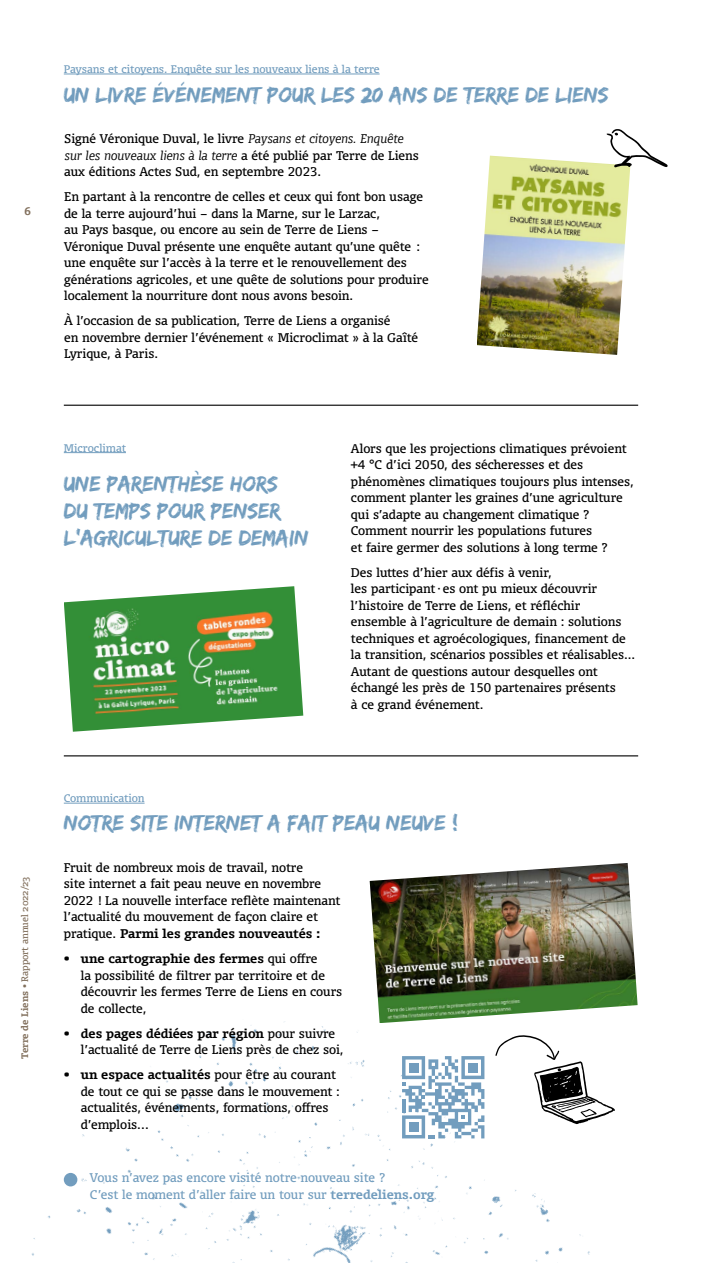
<style>
.page{position:relative;width:702px;height:1263px;background:#fff}
.page>*{position:absolute;margin:0;border:0;box-sizing:border-box;transform-origin:0 0}
.t1{font:22.5px/27px "Edo SZ";color:#729dbe}
.t2{font:12px/16.5px "Olsen TF";color:#000}
.t3{font:700 12px "Olsen";color:#000}
.t4{font:12px/16.5px "Olsen TF";color:#729dbe}
.t5{font:italic 300 12px "Olsen";color:#000}
.t6{font:10.5px "Olsen TF";color:#729dbe}
.t7{font:700 10.5px "Olsen";color:#816f5c}
.t8{font:9px "Olsen";color:#816f5c}
.s1{font-weight:700}
.s2{font-weight:300}
.s3{font-family:"Olsen";font-weight:300;font-style:italic}
.s4{font-family:"Olsen TF";font-weight:400;font-style:normal}
.s5{font-family:"Olsen TF";font-weight:400}
.s6{font-family:"Olsen";font-weight:700}
</style>
<div class="page">
<img style="left:31px;top:1021px;width:559px;height:242px">
<hr style="left:64px;top:74px;width:315px;height:1px;background:#729dbe">
<hr style="left:64px;top:452px;width:62px;height:1px;background:#729dbe">
<hr style="left:64px;top:803px;width:80px;height:1px;background:#729dbe">
<img style="left:477px;top:156px;width:153px;height:199px">
<img style="left:64px;top:586px;width:239px;height:146px">
<img style="left:369px;top:863px;width:268px;height:160px">
<hr style="left:64px;top:405px;width:574px;height:1px;background:#000">
<hr style="left:64px;top:755px;width:574px;height:1px;background:#000">
<svg style="left:606px;top:129px;width:61px;height:38px"></svg>
<div style="left:64px;top:1173px;width:13px;height:13px;background:#729dbe;border-radius:50%"></div>
<svg style="left:495px;top:1034px;width:120px;height:90px"></svg>
<svg style="left:402px;top:1056px;width:82px;height:82px"></svg>
<div style="left:408px;top:1063px;width:10px;height:9px;background:#729dbe"></div>
<div style="left:468px;top:1063px;width:10px;height:9px;background:#729dbe"></div>
<div style="left:408px;top:1122px;width:10px;height:10px;background:#729dbe"></div>
<p class="t7" style="left:24px;top:204px;width:8px">6</p>
<p class="t8" style="left:19px;top:1059px;width:183px;rotate:-90deg"><span class="s1">Terre de Liens</span> <span class="s2">•</span> Rapport annuel 2022/23</p>
<p class="t6" style="left:64px;top:62px;width:317px">Paysans et citoyens. Enquête sur les nouveaux liens à la terre</p>
<h1 class="t1" style="left:64px;top:80px;width:546px">UN LIVRE ÉVÉNEMENT POUR LES 20 ANS DE TERRE DE LIENS</h1>
<p class="t2" style="left:64px;top:130px;width:341px">Signé Véronique Duval, le livre <span class="s3">Paysans et citoyens. Enquête</span></p>
<p class="t5" style="left:64px;top:148px;width:356px">sur les nouveaux liens à la terre <span class="s4">a été publié par Terre de Liens</span></p>
<p class="t2" style="left:64px;top:159px;width:360px;line-height:25px">aux éditions Actes Sud, en septembre 2023.<br>En partant à la rencontre de celles et ceux qui font bon usage</p>
<p class="t2" style="left:64px;top:205px;width:366px">de la terre aujourd’hui – dans la Marne, sur le Larzac,<br>au Pays basque, ou encore au sein de Terre de Liens – Véronique Duval présente une enquête autant qu’une quête : une enquête sur l’accès à la terre et le renouvellement des générations agricoles, et une quête de solutions pour produire localement la nourriture dont nous avons besoin.</p>
<p class="t2" style="left:64px;top:312px;width:355px">À l’occasion de sa publication, Terre de Liens a organisé<br>en novembre dernier l’événement « Microclimat » à la Gaîté<br>Lyrique, à Paris.</p>
<p class="t6" style="left:64px;top:441px;width:64px">Microclimat</p>
<h1 class="t1" style="left:64px;top:469px;width:246px">UNE PARENTHÈSE HORS<br>DU TEMPS POUR PENSER<br>L’AGRICULTURE DE DEMAIN</h1>
<p class="t6" style="left:64px;top:791px;width:82px">Communication</p>
<p class="t2" style="left:351px;top:440px;width:284px">Alors que les projections climatiques prévoient +4 °C d’ici 2050, des sécheresses et des phénomènes climatiques toujours plus intenses, comment planter les graines d’une agriculture qui s’adapte au changement climatique ?<br>Comment nourrir les populations futures<br>et faire germer des solutions à long terme ?</p>
<p class="t2" style="left:351px;top:564px;width:286px">Des luttes d’hier aux défis à venir,<br>les participant·es ont pu mieux découvrir l’histoire de Terre de Liens, et réfléchir ensemble à l’agriculture de demain : solutions techniques et agroécologiques, financement de la transition, scénarios possibles et réalisables...<br>Autant de questions autour desquelles ont échangé les près de 150 partenaires présents<br>à ce grand événement.</p>
<h1 class="t1" style="left:64px;top:808px;width:396px">NOTRE SITE INTERNET A FAIT PEAU NEUVE !</h1>
<p class="t2" style="left:64px;top:859px;width:278px">Fruit de nombreux mois de travail, notre<br>site internet a fait peau neuve en novembre 2022 ! La nouvelle interface reflète maintenant l’actualité du mouvement de façon claire et</p>
<p class="t3" style="left:64px;top:925px;width:258px"><span class="s5">pratique.</span> Parmi les grandes nouveautés :</p>
<p class="t3" style="left:64px;top:950px;width:255px">• une cartographie des fermes <span class="s5">qui offre</span></p>
<p class="t2" style="left:81px;top:966px;width:263px">la possibilité de filtrer par territoire et de découvrir les fermes Terre de Liens en cours de collecte,</p>
<p class="t3" style="left:64px;top:1025px;width:273px">• des pages dédiées par région <span class="s5">pour suivre</span></p>
<p class="t2" style="left:81px;top:1041px;width:264px">l’actualité de Terre de Liens près de chez soi,</p>
<p class="t3" style="left:64px;top:1066px;width:273px">• un espace actualités <span class="s5">pour être au courant</span></p>
<p class="t2" style="left:81px;top:1083px;width:260px">de tout ce qui se passe dans le mouvement : actualités, événements, formations, offres d’emplois…</p>
<p class="t4" style="left:90px;top:1169px;width:346px">Vous n’avez pas encore visité notre nouveau site ?<br>C’est le moment d’aller faire un tour sur <span class="s6">terredeliens.org</span></p>
</div>
